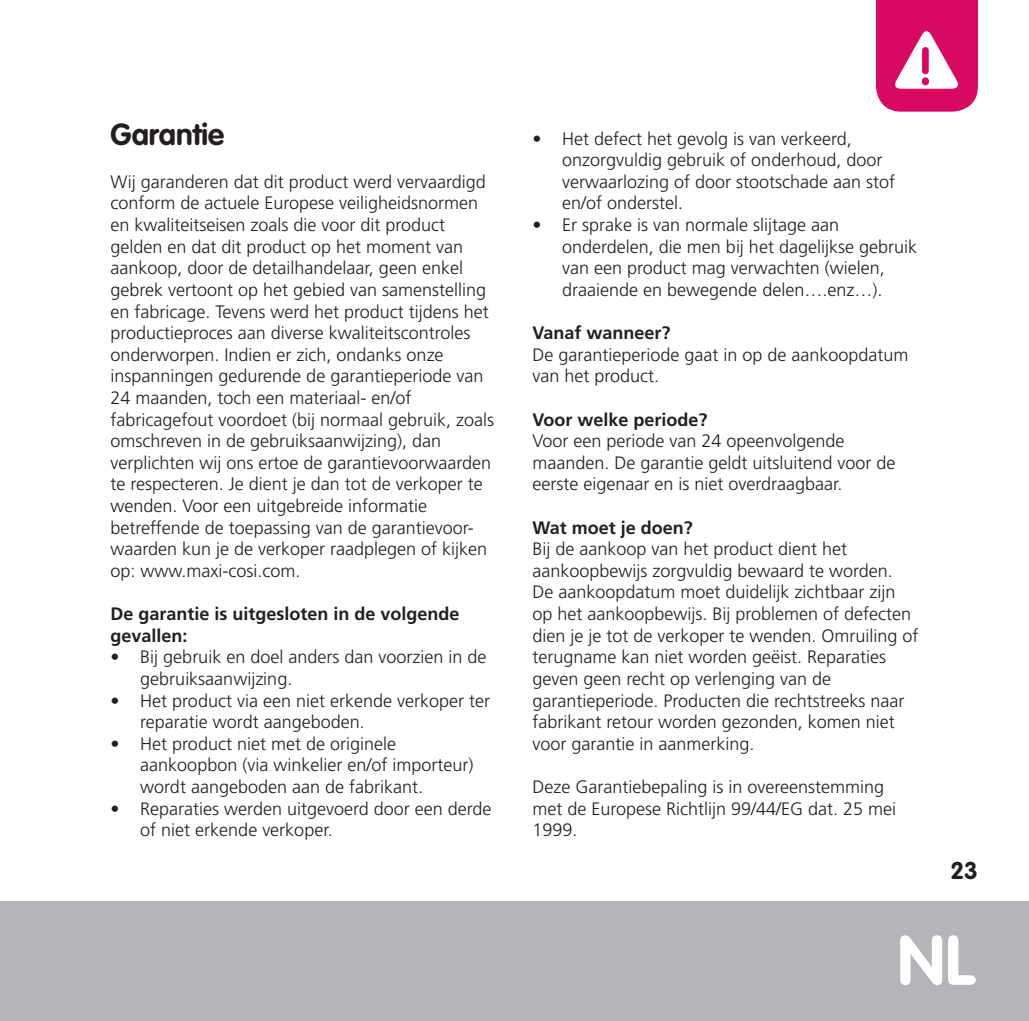
<style>
.page{position:relative;width:1029px;height:1021px;background:#fff}
.page>*{position:absolute;margin:0;border:0;box-sizing:border-box;transform-origin:0 0}
.t1{font:700 69px "VAG Rounded";color:#fff}
.t2{font:700 30px "VAG Rounded";color:#231f20}
.t3{font:700 24px "VAG Rounded";color:#231f20}
.t4{font:300 18px/21.6px "Frutiger CE";color:#231f20}
.t5{font:700 18px/21.6px "Frutiger CE";color:#231f20}
</style>
<div class="page">
<div style="left:0;top:901px;width:1029px;height:119px;background:#b4b5b8"></div>
<svg style="left:876px;top:0;width:102px;height:112px"></svg>
<div style="left:922px;top:77px;width:7px;height:8px;background:#d80961;border-radius:50%"></div>
<div style="left:922px;top:47px;width:7px;height:27px;background:#d80961;border-radius:3px"></div>
<h2 class="t2" style="left:111px;top:121px;width:115px">Garantie</h2>
<p class="t4" style="left:111px;top:171px;width:385px">Wij garanderen dat dit product werd vervaardigd conform de actuele Europese veiligheidsnormen en kwaliteitseisen zoals die voor dit product gelden en dat dit product op het moment van aankoop, door de detailhandelaar, geen enkel gebrek vertoont op het gebied van samenstelling en fabricage. Tevens werd het product tijdens het productieproces aan diverse kwaliteitscontroles onderworpen. Indien er zich, ondanks onze inspanningen gedurende de garantieperiode van 24 maanden, toch een materiaal- en/of fabricagefout voordoet (bij normaal gebruik, zoals omschreven in de gebruiksaanwijzing), dan verplichten wij ons ertoe de garantievoorwaarden te respecteren. Je dient je dan tot de verkoper te wenden. Voor een uitgebreide informatie betreffende de toepassing van de garantievoor&shy;waarden kun je de verkoper raadplegen of kijken op: www.maxi-cosi.com.</p>
<p class="t5" style="left:111px;top:603px;width:351px">De garantie is uitgesloten in de volgende gevallen:</p>
<p class="t4" style="left:140px;top:646px;width:348px;text-indent:-30px">• Bij gebruik en doel anders dan voorzien in de gebruiksaanwijzing.</p>
<p class="t4" style="left:140px;top:690px;width:351px;text-indent:-30px">• Het product via een niet erkende verkoper ter reparatie wordt aangeboden.</p>
<p class="t4" style="left:140px;top:733px;width:335px;text-indent:-30px">• Het product niet met de originele aankoopbon (via winkelier en/of importeur) wordt aangeboden aan de fabrikant.</p>
<p class="t4" style="left:140px;top:798px;width:353px;text-indent:-30px">• Reparaties werden uitgevoerd door een derde of niet erkende verkoper.</p>
<p class="t4" style="left:562px;top:128px;width:335px;text-indent:-30px">• Het defect het gevolg is van verkeerd, onzorgvuldig gebruik of onderhoud, door verwaarlozing of door stootschade aan stof en/of onderstel.</p>
<p class="t4" style="left:562px;top:214px;width:356px;text-indent:-30px">• Er sprake is van normale slijtage aan onderdelen, die men bij het dagelijkse gebruik van een product mag verwachten (wielen, draaiende en bewegende delen….enz…).</p>
<p class="t5" style="left:532px;top:322px;width:140px">Vanaf wanneer?</p>
<p class="t4" style="left:532px;top:344px;width:378px">De garantieperiode gaat in op de aankoopdatum van het product.</p>
<p class="t5" style="left:532px;top:409px;width:177px">Voor welke periode?</p>
<p class="t4" style="left:532px;top:430px;width:365px">Voor een periode van 24 opeenvolgende maanden. De garantie geldt uitsluitend voor de eerste eigenaar en is niet overdraagbaar.</p>
<p class="t5" style="left:532px;top:517px;width:162px">Wat moet je doen?</p>
<p class="t4" style="left:532px;top:538px;width:387px">Bij de aankoop van het product dient het aankoopbewijs zorgvuldig bewaard te worden.<br>De aankoopdatum moet duidelijk zichtbaar zijn op het aankoopbewijs. Bij problemen of defecten dien je je tot de verkoper te wenden. Omruiling of terugname kan niet worden geëist. Reparaties geven geen recht op verlenging van de garantieperiode. Producten die rechtstreeks naar fabrikant retour worden gezonden, komen niet voor garantie in aanmerking.</p>
<p class="t4" style="left:532px;top:776px;width:365px">Deze Garantiebepaling is in overeenstemming met de Europese Richtlijn 99/44/EG dat. 25 mei<br>1999.</p>
<h3 class="t3" style="left:950px;top:860px;width:29px">23</h3>
<h1 class="t1" style="left:897px;top:931px;width:78px">NL</h1>
</div>
